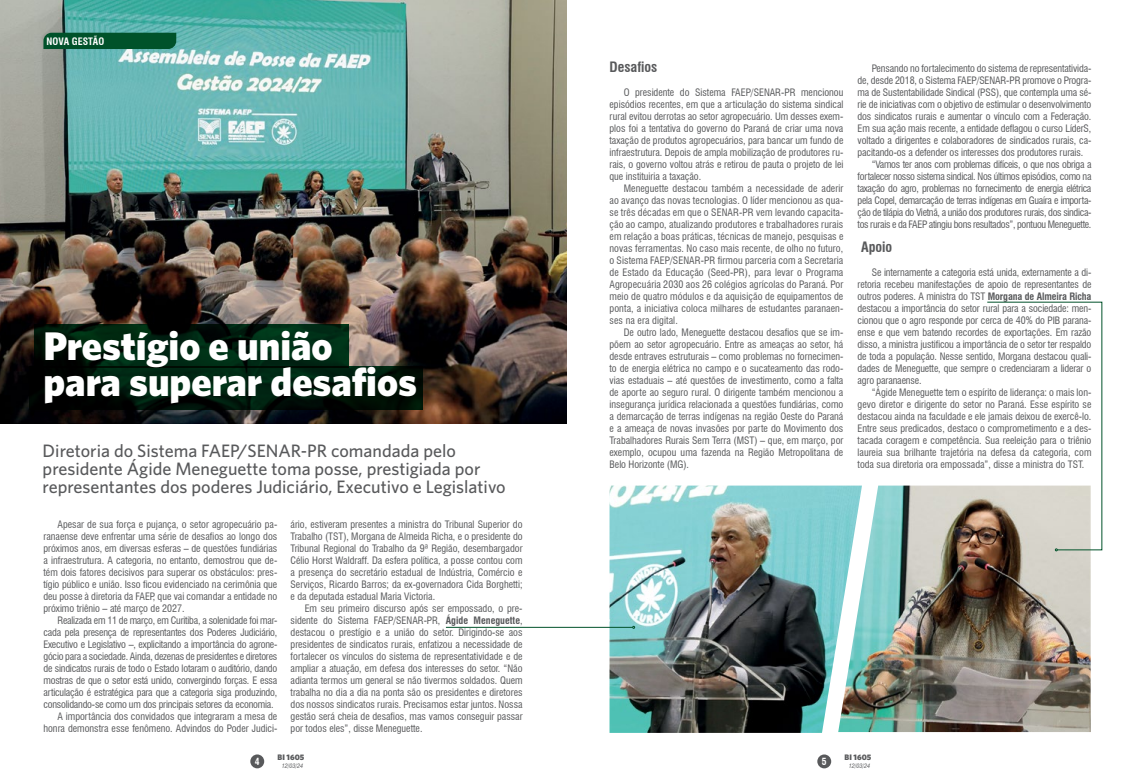
<style>
.page{position:relative;width:1134px;height:780px;background:#fff}
.page>*{position:absolute;margin:0;border:0;box-sizing:border-box;transform-origin:0 0}
.t1{font:900 40px/36px "Whitney HTF";color:#fff}
.t2{font:500 18px/18px "Whitney HTF";color:#58595b}
.t3{font:700 condensed 14px "Swiss 721 BT";color:#58595b}
.t4{font:condensed 10px/12px "Swiss 721 BT";letter-spacing:-.01em;color:#58595b;text-align:justify}
.t5{font:condensed 10px "Swiss 721 BT";letter-spacing:-.03em;color:#58595b}
.t6{font:700 condensed 10px "Swiss 721 BT";color:#fff}
.t7{font:700 condensed 9.6px "Swiss 721 BT";color:#fff}
.t8{font:900 8px "Whitney HTF";color:#58595b}
.t9{font:italic condensed 6px "Swiss 721 BT";color:#58595b}
.s1{font-weight:700}
</style>
<div class="page">
<div style="left:250px;top:754px;width:14px;height:14px;background:#58595b;border-radius:50%"></div>
<div style="left:817px;top:754px;width:14px;height:14px;background:#58595b;border-radius:50%"></div>
<img style="left:0;top:0;width:567px;height:423px">
<svg style="left:34px;top:324px;width:315px;height:42px;background:#00220f"></svg>
<svg style="left:29px;top:366px;width:393px;height:43px;background:#00160a"></svg>
<div style="left:43px;top:33px;width:133px;height:16px;background:#00522a"></div>
<img style="left:862px;top:485px;width:229px;height:247px">
<img style="left:609px;top:485px;width:253px;height:247px">
<hr style="left:446px;top:627px;width:187px;height:1px;background:#00522a">
<svg style="left:987px;top:301px;width:115px;height:250px"></svg>
<p class="t6" style="left:47px;top:36px;width:59px">NOVA GESTÃO</p>
<h1 class="t1" style="left:43px;top:327px;width:375px">Prestígio e união para superar desafios</h1>
<h2 class="t2" style="left:43px;top:441px;width:465px">Diretoria do Sistema FAEP/SENAR-PR comandada pelo presidente Ágide Meneguette toma posse, prestigiada por representantes dos poderes Judiciário, Executivo e Legislativo</h2>
<p class="t4" style="left:43px;top:518px;width:235px;text-indent:14px">Apesar de sua força e pujança, o setor agropecuário pa&shy;ranaense deve enfrentar uma série de desafios ao longo dos próximos anos, em diversas esferas – de questões fundiárias a infraestrutura. A categoria, no entanto, demostrou que de&shy;tém dois fatores decisivos para superar os obstáculos: pres&shy;tígio público e união. Isso ficou evidenciado na cerimônia que deu posse à diretoria da FAEP, que vai comandar a entidade no próximo triênio – até março de 2027.</p>
<p class="t4" style="left:58px;top:614px;width:221px">Realizada em 11 de março, em Curitiba, a solenidade foi mar-</p>
<p class="t4" style="left:43px;top:626px;width:235px">cada pela presença de representantes dos Poderes Judiciário,</p>
<p class="t4" style="left:43px;top:638px;width:235px">Executivo e Legislativo –, explicitando a importância do agrone-</p>
<p class="t4" style="left:43px;top:650px;width:235px">gócio para a sociedade. Ainda, dezenas de presidentes e diretores</p>
<p class="t4" style="left:43px;top:662px;width:235px">de sindicatos rurais de todo o Estado lotaram o auditório, dando</p>
<p class="t4" style="left:43px;top:674px;width:235px">mostras de que o setor está unido, convergindo forças. E essa</p>
<p class="t4" style="left:43px;top:686px;width:235px">articulação é estratégica para que a categoria siga produzindo,</p>
<p class="t4" style="left:43px;top:698px;width:232px">consolidando-se como um dos principais setores da economia.</p>
<p class="t4" style="left:58px;top:710px;width:221px">A importância dos convidados que integraram a mesa de</p>
<p class="t4" style="left:43px;top:722px;width:235px">honra demonstra esse fenômeno. Advindos do Poder Judici-</p>
<p class="t4" style="left:291px;top:518px;width:233px">ário, estiveram presentes a ministra do Tribunal Superior do Trabalho (TST), Morgana de Almeida Richa, e o presidente do Tribunal Regional do Trabalho da 9ª Região, desembargador Célio Horst Waldraff. Da esfera política, a posse contou com a presença do secretário estadual de Indústria, Comércio e Serviços, Ricardo Barros; da ex-governadora Cida Borghetti; e da deputada estadual Maria Victoria.</p>
<p class="t4" style="left:291px;top:602px;width:233px;text-indent:14px">Em seu primeiro discurso após ser empossado, o pre&shy;sidente do Sistema FAEP/SENAR-PR, <span class="s1">Ágide Meneguette</span>, destacou o prestígio e a união do setor. Dirigindo-se aos presidentes de sindicatos rurais, enfatizou a necessidade de fortalecer os vínculos do sistema de representatividade e de ampliar a atuação, em defesa dos interesses do setor. “Não adianta termos um general se não tivermos soldados. Quem trabalha no dia a dia na ponta são os presidentes e diretores dos nossos sindicatos rurais. Precisamos estar juntos. Nossa gestão será cheia de desafios, mas vamos conseguir passar por todos eles”, disse Meneguette.</p>
<p class="t7" style="left:255px;top:755px;width:6px">4</p>
<p class="t8" style="left:278px;top:752px;width:28px">BI 1605</p>
<p class="t9" style="left:282px;top:762px;width:23px">12/03/24</p>
<h3 class="t3" style="left:609px;top:59px;width:49px">Desafios</h3>
<p class="t4" style="left:609px;top:86px;width:235px;text-indent:14px">O presidente do Sistema FAEP/SENAR-PR mencionou episódios recentes, em que a articulação do sistema sindical rural evitou derrotas ao setor agropecuário. Um desses exem&shy;plos foi a tentativa do governo do Paraná de criar uma nova taxação de produtos agropecuários, para bancar um fundo de infraestrutura. Depois de ampla mobilização de produtores ru&shy;rais, o governo voltou atrás e retirou de pauta o projeto de lei que instituiria a taxação.</p>
<p class="t4" style="left:609px;top:182px;width:235px;text-indent:14px">Meneguette destacou também a necessidade de aderir ao avanço das novas tecnologias. O líder mencionou as qua&shy;se três décadas em que o SENAR-PR vem levando capacita&shy;ção ao campo, atualizando produtores e trabalhadores rurais em relação a boas práticas, técnicas de manejo, pesquisas e novas ferramentas. No caso mais recente, de olho no futuro, o Sistema FAEP/SENAR-PR firmou parceria com a Secretaria de Estado da Educação (Seed-PR), para levar o Programa Agropecuária 2030 aos 26 colégios agrícolas do Paraná. Por meio de quatro módulos e da aquisição de equipamentos de ponta, a iniciativa coloca milhares de estudantes paranaen&shy;ses na era digital.</p>
<p class="t4" style="left:609px;top:326px;width:235px;text-indent:14px">De outro lado, Meneguette destacou desafios que se im&shy;põem ao setor agropecuário. Entre as ameaças ao setor, há desde entraves estruturais – como problemas no fornecimen&shy;to de energia elétrica no campo e o sucateamento das rodo&shy;vias estaduais – até questões de investimento, como a falta de aporte ao seguro rural. O dirigente também mencionou a insegurança jurídica relacionada a questões fundiárias, como a demarcação de terras indígenas na região Oeste do Paraná e a ameaça de novas invasões por parte do Movimento dos Trabalhadores Rurais Sem Terra (MST) – que, em março, por exemplo, ocupou uma fazenda na Região Metropolitana de Belo Horizonte (MG).</p>
<p class="t4" style="left:872px;top:62px;width:221px">Pensando no fortalecimento do sistema de representativida-</p>
<p class="t4" style="left:857px;top:74px;width:235px">de, desde 2018, o Sistema FAEP/SENAR-PR promove o Progra-</p>
<p class="t4" style="left:857px;top:86px;width:235px">ma de Sustentabilidade Sindical (PSS), que contempla uma sé-</p>
<p class="t4" style="left:857px;top:98px;width:235px">rie de iniciativas com o objetivo de estimular o desenvolvimento</p>
<p class="t4" style="left:857px;top:110px;width:235px">dos sindicatos rurais e aumentar o vínculo com a Federação.</p>
<p class="t4" style="left:857px;top:122px;width:235px">Em sua ação mais recente, a entidade deflagou o curso LíderS,</p>
<p class="t4" style="left:857px;top:134px;width:235px">voltado a dirigentes e colaboradores de sindicados rurais, ca-</p>
<p class="t4" style="left:857px;top:146px;width:227px">pacitando-os a defender os interesses dos produtores rurais.</p>
<p class="t5" style="left:872px;top:158px;width:221px">“Vamos ter anos com problemas difíceis, o que nos obriga a</p>
<p class="t5" style="left:857px;top:170px;width:235px">fortalecer nosso sistema sindical. Nos últimos episódios, como na</p>
<p class="t5" style="left:857px;top:182px;width:235px">taxação do agro, problemas no fornecimento de energia elétrica</p>
<p class="t5" style="left:857px;top:194px;width:235px">pela Copel, demarcação de terras indígenas em Guaíra e importa-</p>
<p class="t5" style="left:857px;top:206px;width:235px">ção de tilápia do Vietnã, a união dos produtores rurais, dos sindica-</p>
<p class="t5" style="left:857px;top:218px;width:235px">tos rurais e da FAEP atingiu bons resultados”, pontuou Meneguette.</p>
<h3 class="t3" style="left:861px;top:239px;width:33px">Apoio</h3>
<p class="t4" style="left:857px;top:266px;width:235px;text-indent:14px">Se internamente a categoria está unida, externamente a di&shy;retoria recebeu manifestações de apoio de representantes de outros poderes. A ministra do TST <span class="s1">Morgana de Almeira Richa </span>destacou a importância do setor rural para a sociedade: men&shy;cionou que o agro responde por cerca de 40% do PIB parana&shy;ense e que vem batendo recordes de exportações. Em razão disso, a ministra justificou a importância de o setor ter respaldo de toda a população. Nesse sentido, Morgana destacou quali&shy;dades de Meneguette, que sempre o credenciaram a liderar o agro paranaense.</p>
<p class="t4" style="left:857px;top:386px;width:235px;text-indent:14px">“Ágide Meneguette tem o espírito de liderança: o mais lon&shy;gevo diretor e dirigente do setor no Paraná. Esse espírito se destacou ainda na faculdade e ele jamais deixou de exercê-lo.<br>Entre seus predicados, destaco o comprometimento e a des&shy;tacada coragem e competência. Sua reeleição para o triênio laureia sua brilhante trajetória na defesa da categoria, com toda sua diretoria ora empossada”, disse a ministra do TST.</p>
<p class="t7" style="left:822px;top:755px;width:6px">5</p>
<p class="t8" style="left:844px;top:752px;width:28px">BI 1605</p>
<p class="t9" style="left:849px;top:762px;width:23px">12/03/24</p>
</div>
